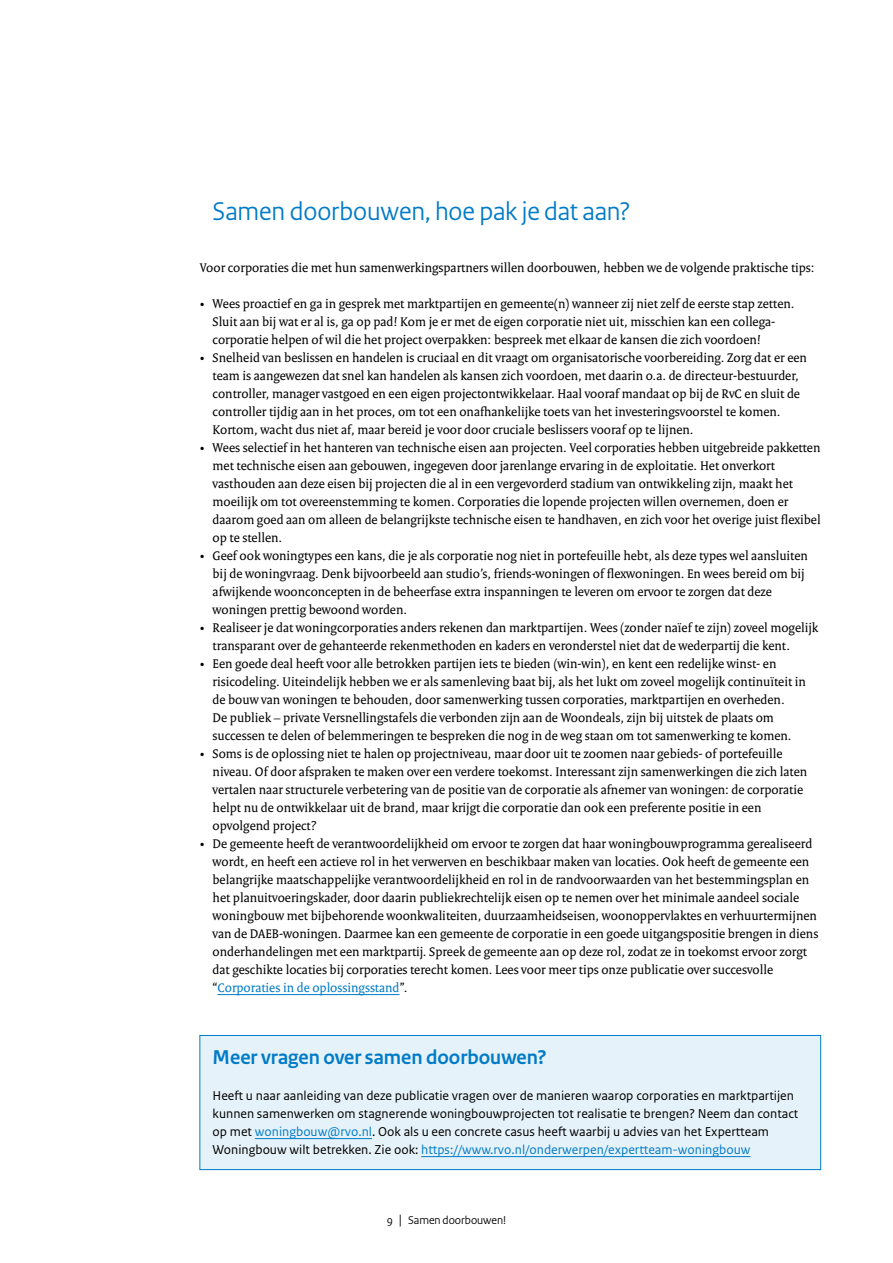
<style>
.page{position:relative;width:893px;height:1263px;background:#fff}
.page>*{position:absolute;margin:0;border:0;box-sizing:border-box;transform-origin:0 0}
.H2_RVO_Kop{font:27px "Rijksoverheid Sans Heading";letter-spacing:-.005em;color:#007bc7}
.P_Titel_kadertekst{font:700 21px "Rijksoverheid Sans Heading";color:#007bc7}
.P_Broodtekst{font:13.5px/18px "Rijksoverheid Serif";color:#000}
.Kadertekst{font:13.5px/18px "Rijksoverheid Sans Text";color:#000}
.t1{font:12px "Rijksoverheid Sans Heading";color:#000}
.s1{font-weight:700}
.s2{color:#007bc7}
.s3{font-size:14.25px}
</style>
<div class="page">
<hr style="left:218px;top:994px;width:182px;height:1px;background:#007bc7">
<div style="left:199px;top:1035px;width:622px;height:135px;background:#e6f2f9;border:1px solid #007bc7"></div>
<hr style="left:255px;top:1138px;width:117px;height:1px;background:#007bc7">
<hr style="left:421px;top:1156px;width:329px;height:1px;background:#007bc7">
<h2 class="H2_RVO_Kop" style="left:213px;top:196px;width:419px">Samen doorbouwen, hoe pak je dat aan?</h2>
<p class="P_Broodtekst" style="left:200px;top:258px;width:616px">Voor corporaties die met hun samenwerkingspartners willen doorbouwen, hebben we de volgende praktische tips:</p>
<p class="P_Broodtekst" style="left:213px;top:294px;width:583px;text-indent:-13px"><span class="s1">•</span> Wees proactief en ga in gesprek met marktpartijen en gemeente(n) wanneer zij niet zelf de eerste stap zetten.<br>Sluit aan bij wat er al is, ga op pad! Kom je er met de eigen corporatie niet uit, misschien kan een collega&shy;corporatie helpen of wil die het project overpakken: bespreek met elkaar de kansen die zich voordoen!</p>
<p class="P_Broodtekst" style="left:213px;top:348px;width:596px;text-indent:-13px"><span class="s1">•</span> Snelheid van beslissen en handelen is cruciaal en dit vraagt om organisatorische voorbereiding. Zorg dat er een team is aangewezen dat snel kan handelen als kansen zich voordoen, met daarin o.a. de directeur-bestuurder, controller, manager vastgoed en een eigen projectontwikkelaar. Haal vooraf mandaat op bij de RvC en sluit de controller tijdig aan in het proces, om tot een onafhankelijke toets van het investeringsvoorstel te komen.<br>Kortom, wacht dus niet af, maar bereid je voor door cruciale beslissers vooraf op te lijnen.</p>
<p class="P_Broodtekst" style="left:213px;top:438px;width:609px;text-indent:-13px"><span class="s1">•</span> Wees selectief in het hanteren van technische eisen aan projecten. Veel corporaties hebben uitgebreide pakketten met technische eisen aan gebouwen, ingegeven door jarenlange ervaring in de exploitatie. Het onverkort vasthouden aan deze eisen bij projecten die al in een vergevorderd stadium van ontwikkeling zijn, maakt het moeilijk om tot overeenstemming te komen. Corporaties die lopende projecten willen overnemen, doen er daarom goed aan om alleen de belangrijkste technische eisen te handhaven, en zich voor het overige juist flexibel op te stellen.</p>
<p class="P_Broodtekst" style="left:213px;top:546px;width:597px;text-indent:-13px"><span class="s1">•</span> Geef ook woningtypes een kans, die je als corporatie nog niet in portefeuille hebt, als deze types wel aansluiten bij de woningvraag. Denk bijvoorbeeld aan studio’s, friends-woningen of flexwoningen. En wees bereid om bij afwijkende woonconcepten in de beheerfase extra inspanningen te leveren om ervoor te zorgen dat deze woningen prettig bewoond worden.</p>
<p class="P_Broodtekst" style="left:213px;top:618px;width:607px;text-indent:-13px"><span class="s1">•</span> Realiseer je dat woningcorporaties anders rekenen dan marktpartijen. Wees (zonder naïef te zijn) zoveel mogelijk transparant over de gehanteerde rekenmethoden en kaders en veronderstel niet dat de wederpartij die kent.</p>
<p class="P_Broodtekst" style="left:213px;top:654px;width:595px;text-indent:-13px"><span class="s1">•</span> Een goede deal heeft voor alle betrokken partijen iets te bieden (win-win), en kent een redelijke winst- en risicodeling. Uiteindelijk hebben we er als samenleving baat bij, als het lukt om zoveel mogelijk continuïteit in de bouw van woningen te behouden, door samenwerking tussen corporaties, marktpartijen en overheden.<br>De publiek – private Versnellingstafels die verbonden zijn aan de Woondeals, zijn bij uitstek de plaats om successen te delen of belemmeringen te bespreken die nog in de weg staan om tot samenwerking te komen.</p>
<p class="P_Broodtekst" style="left:213px;top:744px;width:596px;text-indent:-13px"><span class="s1">•</span> Soms is de oplossing niet te halen op projectniveau, maar door uit te zoomen naar gebieds- of portefeuille niveau. Of door afspraken te maken over een verdere toekomst. Interessant zijn samenwerkingen die zich laten vertalen naar structurele verbetering van de positie van de corporatie als afnemer van woningen: de corporatie helpt nu de ontwikkelaar uit de brand, maar krijgt die corporatie dan ook een preferente positie in een opvolgend project?</p>
<p class="P_Broodtekst" style="left:213px;top:834px;width:607px;text-indent:-13px"><span class="s1">•</span> De gemeente heeft de verantwoordelijkheid om ervoor te zorgen dat haar woningbouwprogramma gerealiseerd wordt, en heeft een actieve rol in het verwerven en beschikbaar maken van locaties. Ook heeft de gemeente een belangrijke maatschappelijke verantwoordelijkheid en rol in de randvoorwaarden van het bestemmingsplan en het planuitvoeringskader, door daarin publiekrechtelijk eisen op te nemen over het minimale aandeel sociale woningbouw met bijbehorende woonkwaliteiten, duurzaamheidseisen, woonoppervlaktes en verhuurtermijnen van de DAEB-woningen. Daarmee kan een gemeente de corporatie in een goede uitgangspositie brengen in diens onderhandelingen met een marktpartij. Spreek de gemeente aan op deze rol, zodat ze in toekomst ervoor zorgt dat geschikte locaties bij corporaties terecht komen. Lees voor meer tips onze publicatie over succesvolle “<span class="s2">Corporaties in de oplossingsstand</span>”.</p>
<p class="P_Titel_kadertekst" style="left:213px;top:1045px;width:335px">Meer vragen over samen doorbouwen?</p>
<p class="Kadertekst" style="left:213px;top:1087px;width:587px">Heeft u naar aanleiding van deze publicatie vragen over de manieren waarop corporaties en marktpartijen kunnen samenwerken om stagnerende woningbouwprojecten tot realisatie te brengen? Neem dan contact op met <span class="s2">woningbouw@rvo.nl</span>. Ook als u een concrete casus heeft waarbij u advies van het Expertteam Woningbouw wilt betrekken. Zie ook: <span class="s2">https://www.rvo.nl/onderwerpen/expertteam-woningbouw</span></p>
<p class="t1" style="left:387px;top:1213px;width:121px">9 <span class="s3">|</span> Samen doorbouwen!</p>
</div>
